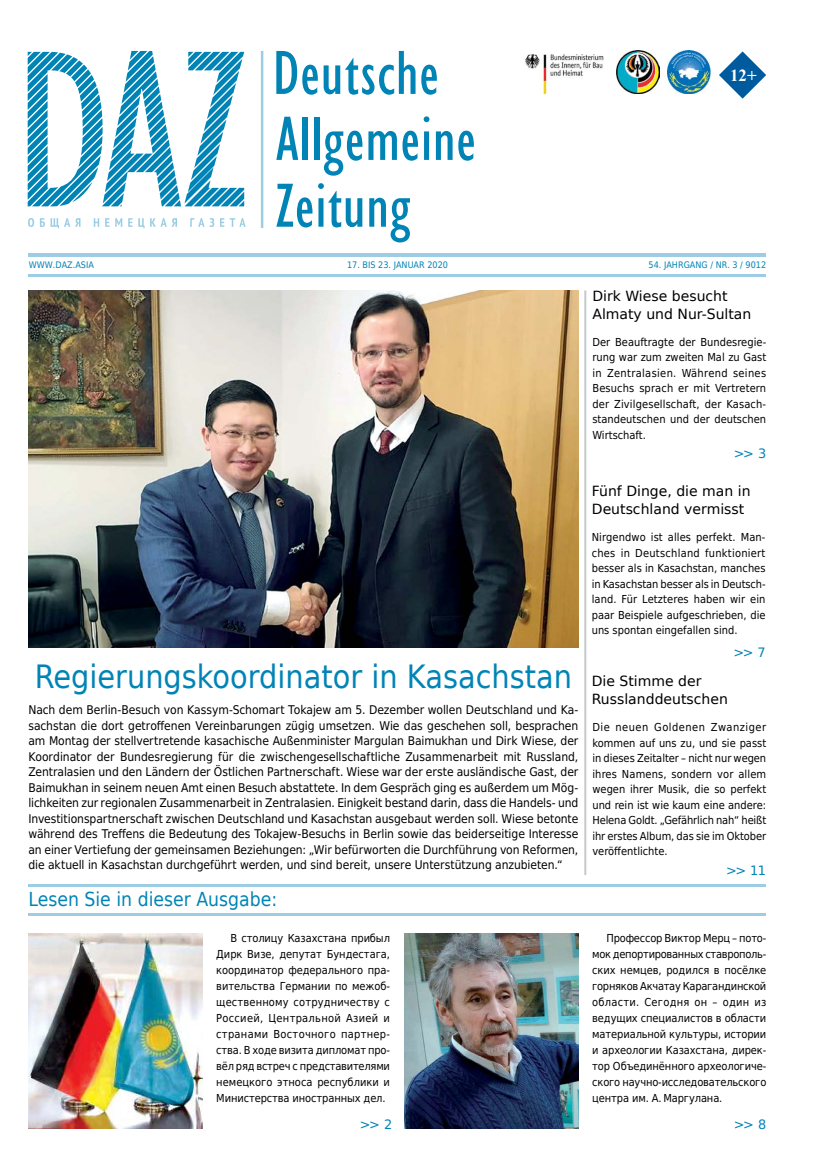
<style>
.page{position:relative;width:823px;height:1163px;background:#fff}
.page>*{position:absolute;margin:0;border:0;box-sizing:border-box;transform-origin:0 0}
.t1{font:32px "DejaVu Sans";color:#0084b6;scale:.9 1}
.t2{font:19.2px "DejaVu Sans";color:#0084b6;scale:.9 1}
.t3{font:700 16.9px "Times New Roman";color:#fff}
.t4{font:14px/18px "DejaVu Sans";color:#000}
.t5{font:13px "DejaVu Sans Condensed";color:#0084b6;scale:1.1 1}
.t6{font:12px/15.5px "DejaVu Sans Condensed";letter-spacing:-.005em;color:#000;text-align:justify}
.t7{font:11px/15.5px "DejaVu Sans Condensed";color:#000;text-align:justify}
.t8{font:9px "DejaVu Sans Condensed";color:#0084b6}
</style>
<div class="page">
<hr style="left:28px;top:274px;width:737px;height:2px;background:#9ccde4">
<hr style="left:28px;top:884px;width:737px;height:2px;background:#9ccde4">
<hr style="left:28px;top:254px;width:737px;height:3px;background:#9ccde4">
<hr style="left:584px;top:290px;width:2px;height:584px;background:#c7c8ca">
<svg style="left:276px;top:51px;width:139px;height:44px"></svg>
<svg style="left:421px;top:65px;width:15px;height:30px"></svg>
<svg style="left:276px;top:117px;width:22px;height:43px"></svg>
<div style="left:302px;top:117px;width:5px;height:43px;background:#0084b6"></div>
<div style="left:314px;top:117px;width:5px;height:43px;background:#0084b6"></div>
<svg style="left:324px;top:131px;width:38px;height:45px"></svg>
<svg style="left:368px;top:131px;width:28px;height:29px"></svg>
<svg style="left:402px;top:116px;width:27px;height:45px"></svg>
<svg style="left:435px;top:131px;width:17px;height:29px"></svg>
<svg style="left:458px;top:131px;width:15px;height:30px"></svg>
<svg style="left:276px;top:184px;width:36px;height:43px"></svg>
<svg style="left:318px;top:183px;width:44px;height:44px"></svg>
<svg style="left:369px;top:198px;width:41px;height:44px"></svg>
<svg style="left:28px;top:218px;width:6px;height:9px"></svg>
<svg style="left:40px;top:218px;width:40px;height:10px"></svg>
<svg style="left:94px;top:218px;width:5px;height:9px"></svg>
<svg style="left:105px;top:218px;width:4px;height:9px"></svg>
<svg style="left:115px;top:218px;width:7px;height:9px"></svg>
<svg style="left:128px;top:218px;width:4px;height:9px"></svg>
<svg style="left:138px;top:218px;width:6px;height:10px"></svg>
<svg style="left:150px;top:218px;width:27px;height:9px"></svg>
<svg style="left:190px;top:218px;width:24px;height:9px"></svg>
<svg style="left:220px;top:218px;width:25px;height:9px"></svg>
<svg style="left:28px;top:51px;width:216px;height:155px"></svg>
<hr style="left:261px;top:51px;width:2px;height:177px;background:#9ccde4">
<svg style="left:719px;top:51px;width:46px;height:48px"></svg>
<img style="left:667px;top:51px;width:43px;height:43px">
<img style="left:524px;top:54px;width:80px;height:41px">
<img style="left:616px;top:50px;width:43px;height:44px">
<hr style="left:28px;top:913px;width:737px;height:2px;background:#9ccde4">
<img style="left:404px;top:933px;width:174px;height:195px">
<img style="left:29px;top:933px;width:173px;height:195px">
<img style="left:28px;top:290px;width:550px;height:357px">
<h3 class="t3" style="left:729px;top:63px;width:28px">12+</h3>
<p class="t8" style="left:29px;top:257px;width:67px">WWW.DAZ.ASIA</p>
<p class="t8" style="left:347px;top:257px;width:102px">17. BIS 23. JANUAR 2020</p>
<p class="t8" style="left:648px;top:257px;width:119px">54. JAHRGANG / NR. 3 / 9012</p>
<p class="t4" style="left:592px;top:286px;width:160px">Dirk Wiese besucht<br>Almaty und Nur-Sultan</p>
<p class="t7" style="left:592px;top:333px;width:175px">Der Beauftragte der Bundesregie&shy;rung war zum zweiten Mal zu Gast in Zentralasien. Während seines Besuchs sprach er mit Vertretern der Zivilgesellschaft, der Kasach&shy;standeutschen und der deutschen Wirtschaft.</p>
<p class="t5" style="left:733px;top:443px;width:31px">&gt;&gt; 3</p>
<p class="t4" style="left:591px;top:481px;width:160px">Fünf Dinge, die man in<br>Deutschland vermisst</p>
<p class="t7" style="left:591px;top:529px;width:175px">Nirgendwo ist alles perfekt. Man&shy;ches in Deutschland funktioniert besser als in Kasachstan, manches in Kasachstan besser als in Deutsch&shy;land. Für Letzteres haben wir ein paar Beispiele aufgeschrieben, die uns spontan eingefallen sind.</p>
<h1 class="t1" style="left:35px;top:650px;width:598px">Regierungskoordinator in Kasachstan</h1>
<p class="t6" style="left:28px;top:701px;width:551px">Nach dem Berlin-Besuch von Kassym-Schomart Tokajew am 5. Dezember wollen Deutschland und Ka&shy;sachstan die dort getroffenen Vereinbarungen zügig umsetzen. Wie das geschehen soll, besprachen am Montag der stellvertretende kasachische Außenminister Margulan Baimukhan und Dirk Wiese, der Koordinator der Bundesregierung für die zwischengesellschaftliche Zusammenarbeit mit Russland, Zentralasien und den Ländern der Östlichen Partnerschaft. Wiese war der erste ausländische Gast, der Baimukhan in seinem neuen Amt einen Besuch abstattete. In dem Gespräch ging es außerdem um Mög&shy;lichkeiten zur regionalen Zusammenarbeit in Zentralasien. Einigkeit bestand darin, dass die Handels- und Investitionspartnerschaft zwischen Deutschland und Kasachstan ausgebaut werden soll. Wiese betonte während des Treffens die Bedeutung des Tokajew-Besuchs in Berlin sowie das beiderseitige Interesse an einer Vertiefung der gemeinsamen Beziehungen: „Wir befürworten die Durchführung von Reformen, die aktuell in Kasachstan durchgeführt werden, und sind bereit, unsere Unterstützung anzubieten.“</p>
<h2 class="t2" style="left:28px;top:883px;width:278px">Lesen Sie in dieser Ausgabe:</h2>
<p class="t7" style="left:216px;top:928px;width:175px;line-height:16px;text-indent:14px">В столицу Казахстана прибыл Дирк Визе, депутат Бундестага, координатор федерального пра&shy;вительства Германии по межоб&shy;щественному сотрудничеству с Россией, Центральной Азией и странами Восточного партнер&shy;ства. В ходе визита дипломат про&shy;вёл ряд встреч с представителями немецкого этноса республики и Министерства иностранных дел.</p>
<p class="t5" style="left:359px;top:1113px;width:31px">&gt;&gt; 2</p>
<p class="t5" style="left:733px;top:641px;width:31px">&gt;&gt; 7</p>
<p class="t4" style="left:591px;top:671px;width:138px">Die Stimme der<br>Russlanddeutschen</p>
<p class="t7" style="left:592px;top:718px;width:175px">Die neuen Goldenen Zwanziger kommen auf uns zu, und sie passt in dieses Zeitalter – nicht nur wegen ihres Namens, sondern vor allem wegen ihrer Musik, die so perfekt und rein ist wie kaum eine andere:<br>Helena Goldt. „Gefährlich nah“ heißt ihr erstes Album, das sie im Oktober veröffentlichte.</p>
<p class="t5" style="left:725px;top:859px;width:38px">&gt;&gt; 11</p>
<p class="t7" style="left:592px;top:928px;width:175px;line-height:16px;text-indent:14px">Профессор Виктор Мерц – пото&shy;мок депортированных ставрополь&shy;ских немцев, родился в посёлке горняков Акчатау Карагандинской области. Сегодня он – один из ведущих специалистов в области материальной культуры, истории и археологии Казахстана, дирек&shy;тор Объединённого археологиче&shy;ского научно-исследовательского центра им. А. Маргулана.</p>
<p class="t5" style="left:733px;top:1113px;width:31px">&gt;&gt; 8</p>
</div>
